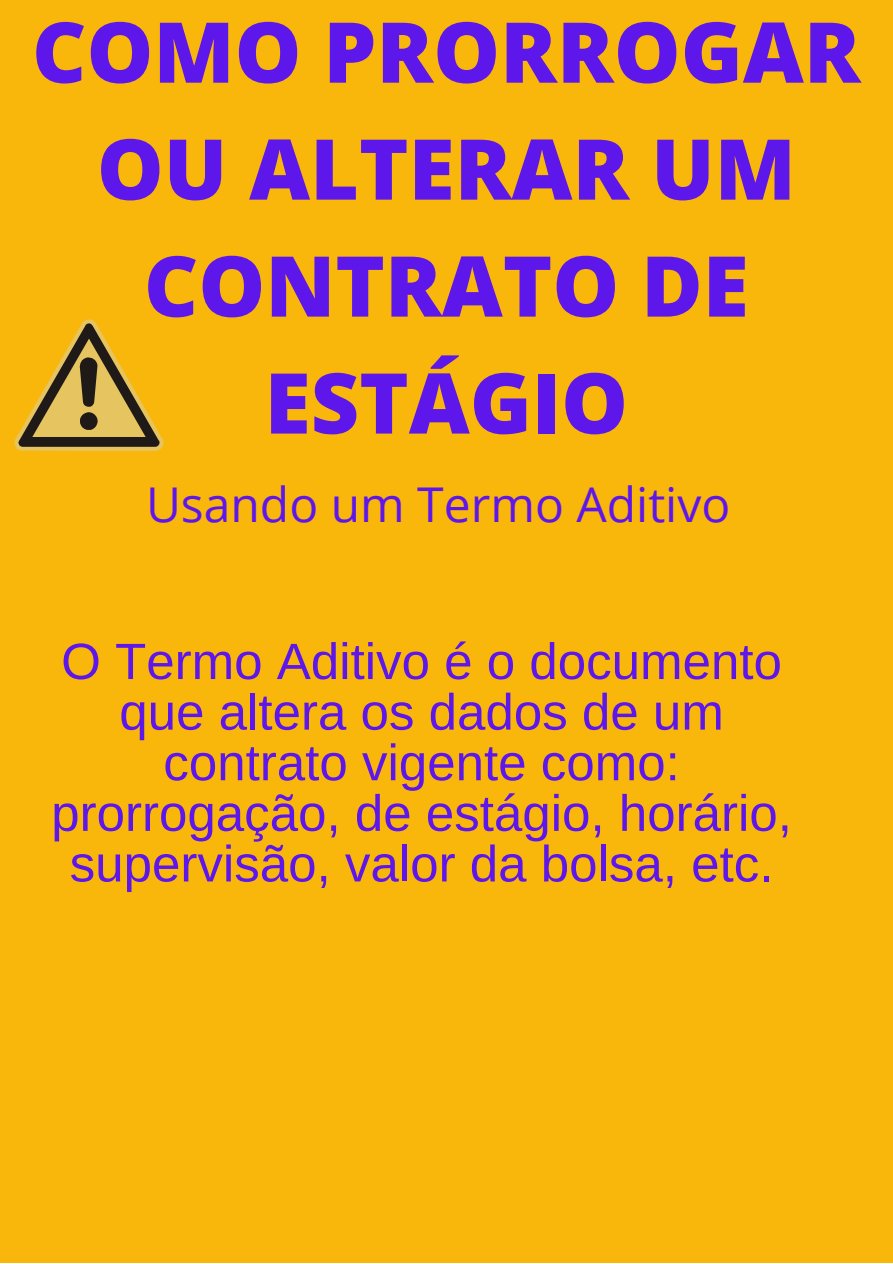
<style>
.page{position:relative;width:893px;height:1264px;background:#fff}
.page>*{position:absolute;margin:0;border:0;box-sizing:border-box;transform-origin:0 0}
.t1{font:800 83.85px/116.9px "Open Sans";color:#5e17eb;text-align:center}
.t2{font:51px/50.6px "Arimo";color:#5e17eb;text-align:center}
.t3{font:48px "Open Sans";color:#5e17eb}
</style>
<div class="page">
<div style="left:0;top:0;width:892px;height:1262px;background:#fab70b"></div>
<svg style="left:14px;top:319px;width:150px;height:132px"></svg>
<h1 class="t1" style="left:32px;top:-8px;width:830px">COMO PRORROGAR<br>OU ALTERAR UM<br>CONTRATO DE<br>ESTÁGIO</h1>
<p class="t3" style="left:146px;top:471px;width:586px">Usando um Termo Aditivo</p>
<p class="t2" style="left:51px;top:636px;width:742px">O Termo Aditivo é o documento que altera os dados de um contrato vigente como: prorrogação, de estágio, horário, supervisão, valor da bolsa, etc.</p>
</div>
